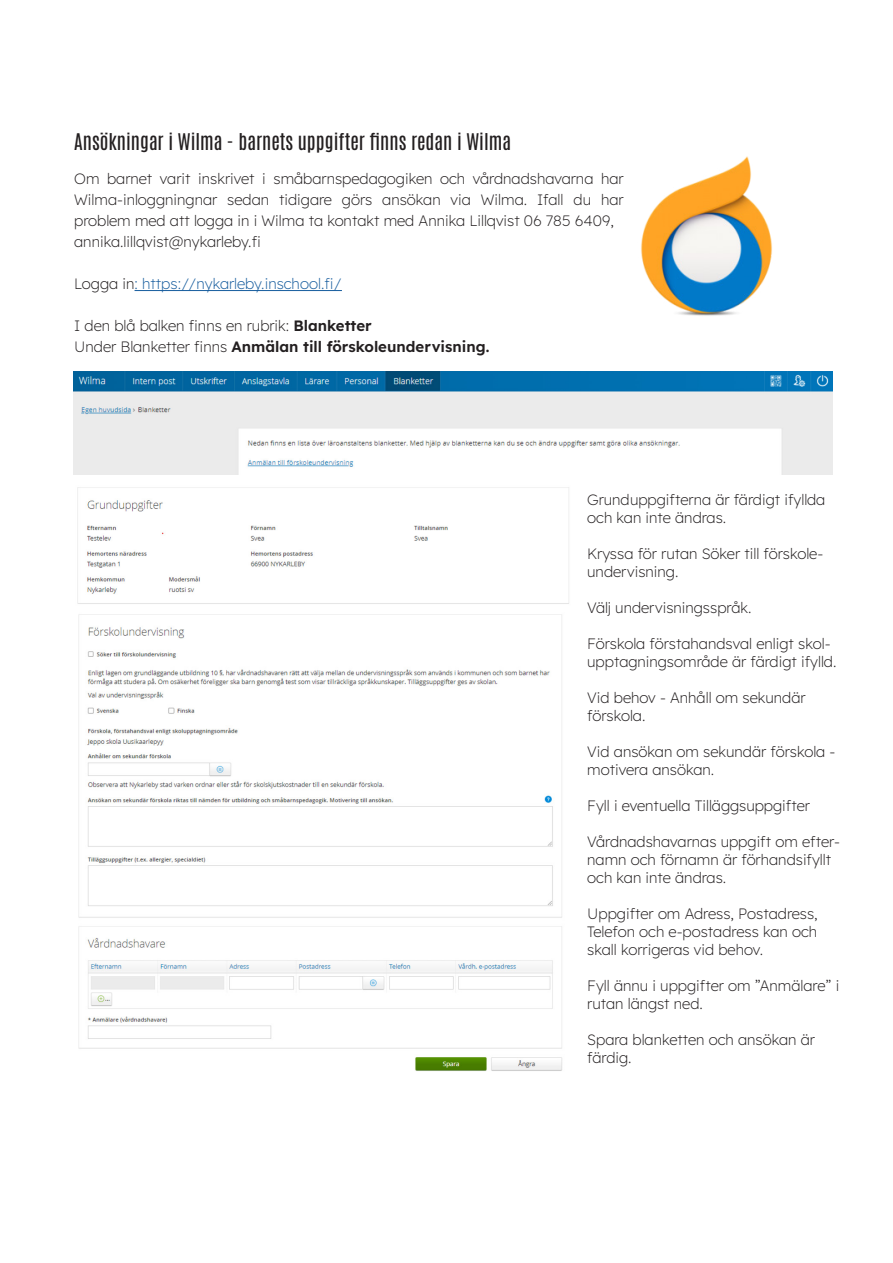
<style>
.page{position:relative;width:893px;height:1263px;background:#fff}
.page>*{position:absolute;margin:0;border:0;box-sizing:border-box;transform-origin:0 0}
.t1{font:19.5px "Antonio";color:#231f20}
.t2{font:200 15px/18px "Lexend";color:#231f20}
.t3{font:200 15px "Lexend";color:#175d9e}
.s1{color:#231f20}
.s2{font-weight:600}
</style>
<div class="page">
<img style="left:73px;top:371px;width:760px;height:103px">
<img style="left:78px;top:614px;width:484px;height:457px">
<img style="left:77px;top:487px;width:492px;height:117px">
<img style="left:641px;top:156px;width:131px;height:160px">
<hr style="left:135px;top:290px;width:207px;height:1px;background:#175d9e">
<p class="t1" style="left:74px;top:128px;width:438px">Ansökningar i Wilma - barnets uppgifter finns redan i Wilma</p>
<p class="t2" style="left:74px;top:169px;width:551px">Om barnet varit inskrivet i småbarnspedagogiken och vårdnadshavarna har</p>
<p class="t2" style="left:74px;top:190px;width:551px">Wilma-inloggningnar sedan tidigare görs ansökan via Wilma. Ifall du har</p>
<p class="t2" style="left:74px;top:209px;width:541px;line-height:21px">problem med att logga in i Wilma ta kontakt med Annika Lillqvist 06 785 6409, annika.lillqvist@nykarleby.fi</p>
<p class="t3" style="left:74px;top:273px;width:269px"><span class="s1">Logga in</span>: https://nykarleby.inschool.fi/</p>
<p class="t2" style="left:74px;top:314px;width:417px;line-height:21px">I den blå balken finns en rubrik: <span class="s2">Blanketter<br></span>Under Blanketter finns <span class="s2">Anmälan till förskoleundervisning.</span></p>
<p class="t2" style="left:587px;top:489px;width:240px">Grunduppgifterna är färdigt ifyllda och kan inte ändras.</p>
<p class="t2" style="left:587px;top:543px;width:238px">Kryssa för rutan Söker till förskole-</p>
<p class="t2" style="left:587px;top:561px;width:93px">undervisning.</p>
<p class="t2" style="left:587px;top:597px;width:166px">Välj undervisningsspråk.</p>
<p class="t2" style="left:587px;top:633px;width:251px">Förskola förstahandsval enligt skol&shy;upptagningsområde är färdigt ifylld.</p>
<p class="t2" style="left:587px;top:687px;width:220px">Vid behov - Anhåll om sekundär förskola.</p>
<p class="t2" style="left:587px;top:741px;width:250px">Vid ansökan om sekundär förskola -</p>
<p class="t2" style="left:587px;top:759px;width:128px">motivera ansökan.</p>
<p class="t2" style="left:587px;top:795px;width:224px">Fyll i eventuella Tilläggsuppgifter</p>
<p class="t2" style="left:587px;top:831px;width:254px">Vårdnadshavarnas uppgift om efter&shy;namn och förnamn är förhandsifyllt och kan inte ändras.</p>
<p class="t2" style="left:587px;top:903px;width:232px">Uppgifter om Adress, Postadress,</p>
<p class="t2" style="left:587px;top:921px;width:231px">Telefon och e-postadress kan och skall korrigeras vid behov.</p>
<p class="t2" style="left:587px;top:975px;width:254px">Fyll ännu i uppgifter om ”Anmälare” i rutan längst ned.</p>
<p class="t2" style="left:587px;top:1029px;width:229px">Spara blanketten och ansökan är färdig.</p>
</div>
